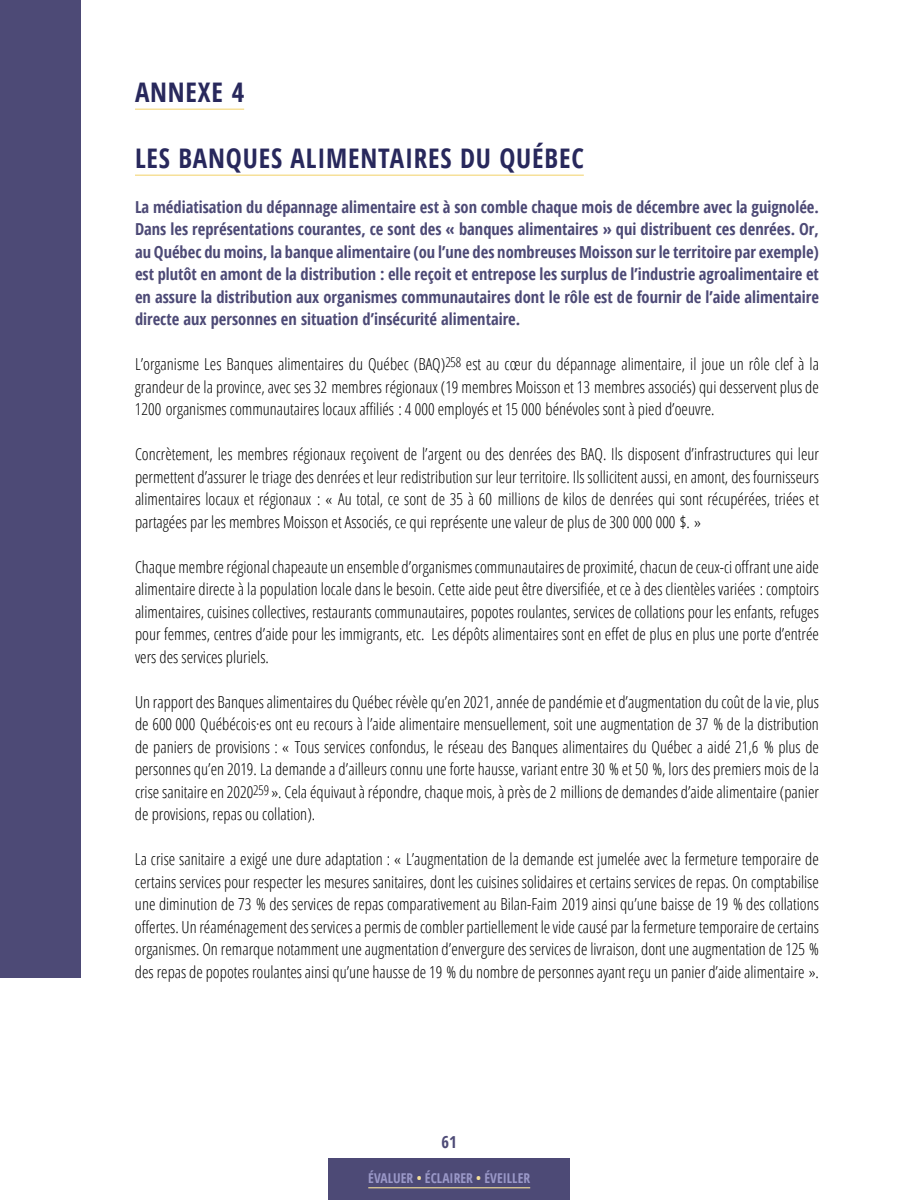
<style>
.page{position:relative;width:900px;height:1200px;background:#fff}
.page>*{position:absolute;margin:0;border:0;box-sizing:border-box;transform-origin:0 0}
.t1{font:700 27px "Open Sans Condensed";letter-spacing:.03em;color:#28285c}
.t2{font:300 16.5px/22.5px "Open Sans Condensed";color:#000;text-align:justify}
.t3{font:700 16.5px/22.5px "Open Sans Condensed";color:#4d4a76;text-align:justify}
.t4{font:700 13.5px "Open Sans Condensed";color:#9a98c8}
.s1{color:#f6e199}
</style>
<div class="page">
<div style="left:328px;top:1158px;width:242px;height:42px;background:#4d4a76"></div>
<hr style="left:368px;top:1187px;width:162px;height:1px;background:#f6e199">
<hr style="left:135px;top:109px;width:109px;height:1px;background:#f2d166">
<hr style="left:135px;top:175px;width:449px;height:1px;background:#f2d166">
<div style="left:0;top:0;width:81px;height:978px;background:#4d4a76"></div>
<h1 class="t1" style="left:135px;top:73px;width:111px">ANNEXE 4</h1>
<h1 class="t1" style="left:135px;top:139px;width:450px">LES BANQUES ALIMENTAIRES DU QUÉBEC</h1>
<p class="t3" style="left:135px;top:195px;width:686px">La médiatisation du dépannage alimentaire est à son comble chaque mois de décembre avec la guignolée.<br>Dans les représentations courantes, ce sont des « banques alimentaires » qui distribuent ces denrées. Or, au Québec du moins, la banque alimentaire (ou l’une des nombreuses Moisson sur le territoire par exemple) est plutôt en amont de la distribution : elle reçoit et entrepose les surplus de l’industrie agroalimentaire et en assure la distribution aux organismes communautaires dont le rôle est de fournir de l’aide alimentaire directe aux personnes en situation d’insécurité alimentaire.</p>
<p class="t2" style="left:135px;top:352px;width:686px">L’organisme Les Banques alimentaires du Québec (BAQ)<sup>258</sup> est au cœur du dépannage alimentaire, il joue un rôle clef à la grandeur de la province, avec ses 32 membres régionaux (19 membres Moisson et 13 membres associés) qui desservent plus de 1200 organismes communautaires locaux affiliés : 4 000 employés et 15 000 bénévoles sont à pied d’oeuvre.</p>
<p class="t2" style="left:135px;top:442px;width:686px">Concrètement, les membres régionaux reçoivent de l’argent ou des denrées des BAQ. Ils disposent d’infrastructures qui leur permettent d’assurer le triage des denrées et leur redistribution sur leur territoire. Ils sollicitent aussi, en amont, des fournisseurs alimentaires locaux et régionaux : « Au total, ce sont de 35 à 60 millions de kilos de denrées qui sont récupérées, triées et partagées par les membres Moisson et Associés, ce qui représente une valeur de plus de 300 000 000 $. »</p>
<p class="t2" style="left:135px;top:555px;width:685px">Chaque membre régional chapeaute un ensemble d’organismes communautaires de proximité, chacun de ceux-ci offrant une aide alimentaire directe à la population locale dans le besoin. Cette aide peut être diversifiée, et ce à des clientèles variées : comptoirs alimentaires, cuisines collectives, restaurants communautaires, popotes roulantes, services de collations pour les enfants, refuges pour femmes, centres d’aide pour les immigrants, etc. Les dépôts alimentaires sont en effet de plus en plus une porte d’entrée vers des services pluriels.</p>
<p class="t2" style="left:135px;top:690px;width:686px">Un rapport des Banques alimentaires du Québec révèle qu’en 2021, année de pandémie et d’augmentation du coût de la vie, plus de 600 000 Québécois·es ont eu recours à l’aide alimentaire mensuellement, soit une augmentation de 37 % de la distribution de paniers de provisions : « Tous services confondus, le réseau des Banques alimentaires du Québec a aidé 21,6 % plus de personnes qu’en 2019. La demande a d’ailleurs connu une forte hausse, variant entre 30 % et 50 %, lors des premiers mois de la crise sanitaire en 2020<sup>259</sup> ». Cela équivaut à répondre, chaque mois, à près de 2 millions de demandes d’aide alimentaire (panier de provisions, repas ou collation).</p>
<p class="t2" style="left:135px;top:847px;width:686px">La crise sanitaire a exigé une dure adaptation : « L’augmentation de la demande est jumelée avec la fermeture temporaire de certains services pour respecter les mesures sanitaires, dont les cuisines solidaires et certains services de repas. On comptabilise une diminution de 73 % des services de repas comparativement au Bilan-Faim 2019 ainsi qu’une baisse de 19 % des collations offertes. Un réaménagement des services a permis de combler partiellement le vide causé par la fermeture temporaire de certains organismes. On remarque notamment une augmentation d’envergure des services de livraison, dont une augmentation de 125 % des repas de popotes roulantes ainsi qu’une hausse de 19 % du nombre de personnes ayant reçu un panier d’aide alimentaire ».</p>
<p class="t3" style="left:442px;top:1131px;width:17px">61</p>
<p class="t4" style="left:368px;top:1169px;width:163px">ÉVALUER <span class="s1">•</span> ÉCLAIRER <span class="s1">•</span> ÉVEILLER</p>
</div>
